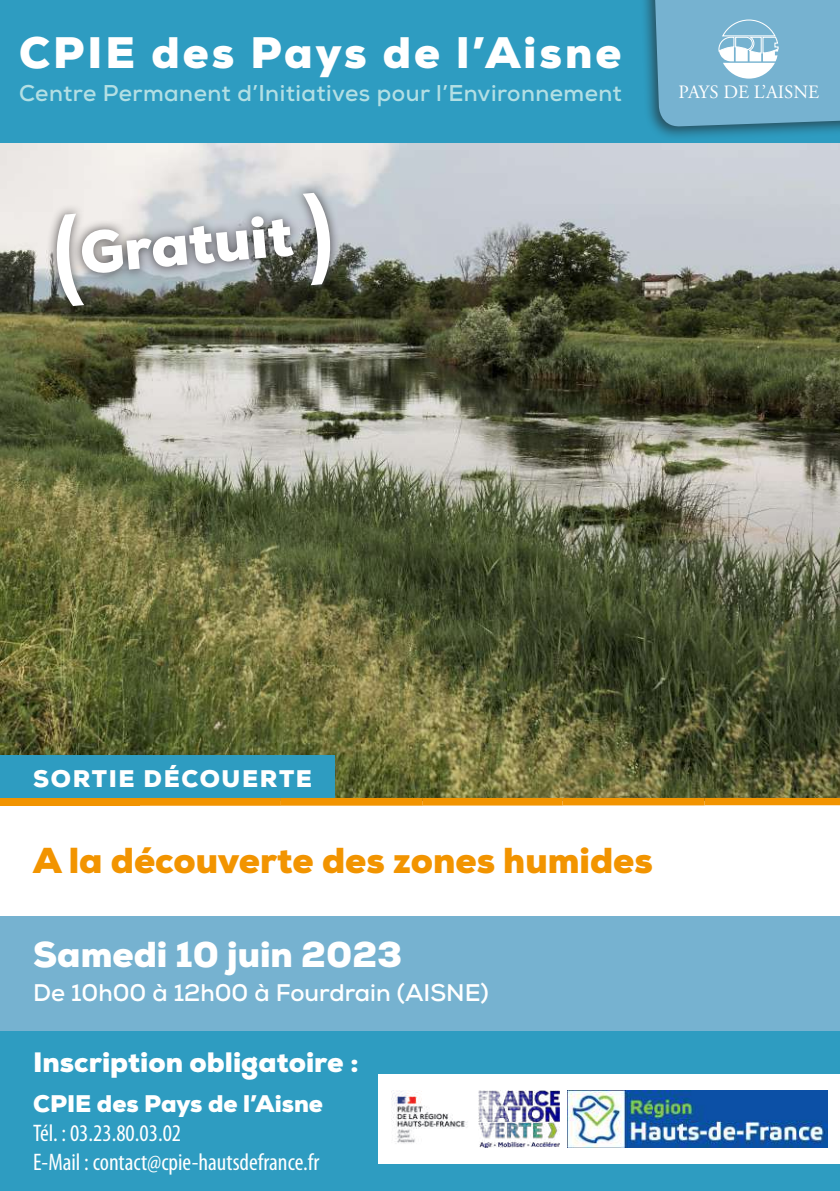
<style>
.page{position:relative;width:840px;height:1191px;background:#fff}
.page>*{position:absolute;margin:0;border:0;box-sizing:border-box;transform-origin:0 0}
.t1{font:900 58.6px "Nexa";color:#fff}
.t2{font:900 44px "Nexa";letter-spacing:.07em;color:#fff}
.t3{font:900 36px "Nexa";color:#f29400}
.t4{font:900 36px "Nexa";color:#fff}
.t5{font:900 28px "Nexa";color:#fff}
.t6{font:condensed 24px/28.8px "Myriad Pro";color:#fff}
.t7{font:700 24px "Nexa";color:#fff}
.t8{font:900 24px "Nexa";color:#fff}
.t9{font:900 24px "Nexa";letter-spacing:.07em;color:#fff}
.t10{font:700 22.8px "Nexa";letter-spacing:.02em;color:#b3dfe4}
.t11{font:18.8px "Adobe Garamond Pro";color:#fff}
</style>
<div class="page">
<div style="left:0;top:1030px;width:839px;height:161px;background:#2e9cc1"></div>
<img style="left:0;top:143px;width:839px;height:655px">
<div style="left:0;top:916px;width:839px;height:114px;background:#76b2d0"></div>
<div style="left:0;top:0;width:839px;height:143px;background:#2e9cc1"></div>
<div style="left:0;top:755px;width:334px;height:49px;background:#2e9cc1"></div>
<div style="left:46px;top:182px;width:295px;height:134px;background:#231f20;opacity:.75"></div>
<svg style="left:55px;top:214px;width:29px;height:92px"></svg>
<svg style="left:302px;top:193px;width:29px;height:92px"></svg>
<div style="left:139px;top:798px;width:700px;height:7px;background:#f29400"></div>
<div style="left:0;top:798px;width:139px;height:7px;background:#f29400"></div>
<div style="left:638px;top:0;width:201px;height:141px;background:#231f20;opacity:.6"></div>
<svg style="left:653px;top:0;width:186px;height:127px;background:#7ab3ce"></svg>
<div style="left:378px;top:1074px;width:461px;height:89px;background:#fff"></div>
<img style="left:391px;top:1090px;width:76px;height:53px">
<img style="left:478px;top:1090px;width:81px;height:57px">
<img style="left:567px;top:1090px;width:259px;height:57px">
<h2 class="t2" style="left:19px;top:25px;width:603px">CPIE des Pays de l’Aisne</h2>
<p class="t10" style="left:19px;top:79px;width:604px">Centre Permanent d’Initiatives pour l’Environnement</p>
<p class="t11" style="left:678px;top:81px;width:142px">PAYS DE L’AISNE</p>
<h1 class="t1" style="left:77px;top:216px;width:215px;rotate:-5deg">Gratuit</h1>
<p class="t9" style="left:33px;top:763px;width:280px">SORTIE DÉCOUERTE</p>
<h3 class="t3" style="left:33px;top:837px;width:621px">A la découverte des zones humides</h3>
<h3 class="t4" style="left:33px;top:931px;width:370px">Samedi 10 juin 2023</h3>
<p class="t7" style="left:33px;top:977px;width:457px">De 10h00 à 12h00 à Fourdrain (AISNE)</p>
<p class="t5" style="left:33px;top:1044px;width:327px">Inscription obligatoire :</p>
<p class="t8" style="left:33px;top:1088px;width:291px">CPIE des Pays de l’Aisne</p>
<p class="t6" style="left:33px;top:1118px;width:287px">Tél. : 03.23.80.03.02<br>E-Mail : contact@cpie-hautsdefrance.fr</p>
</div>
